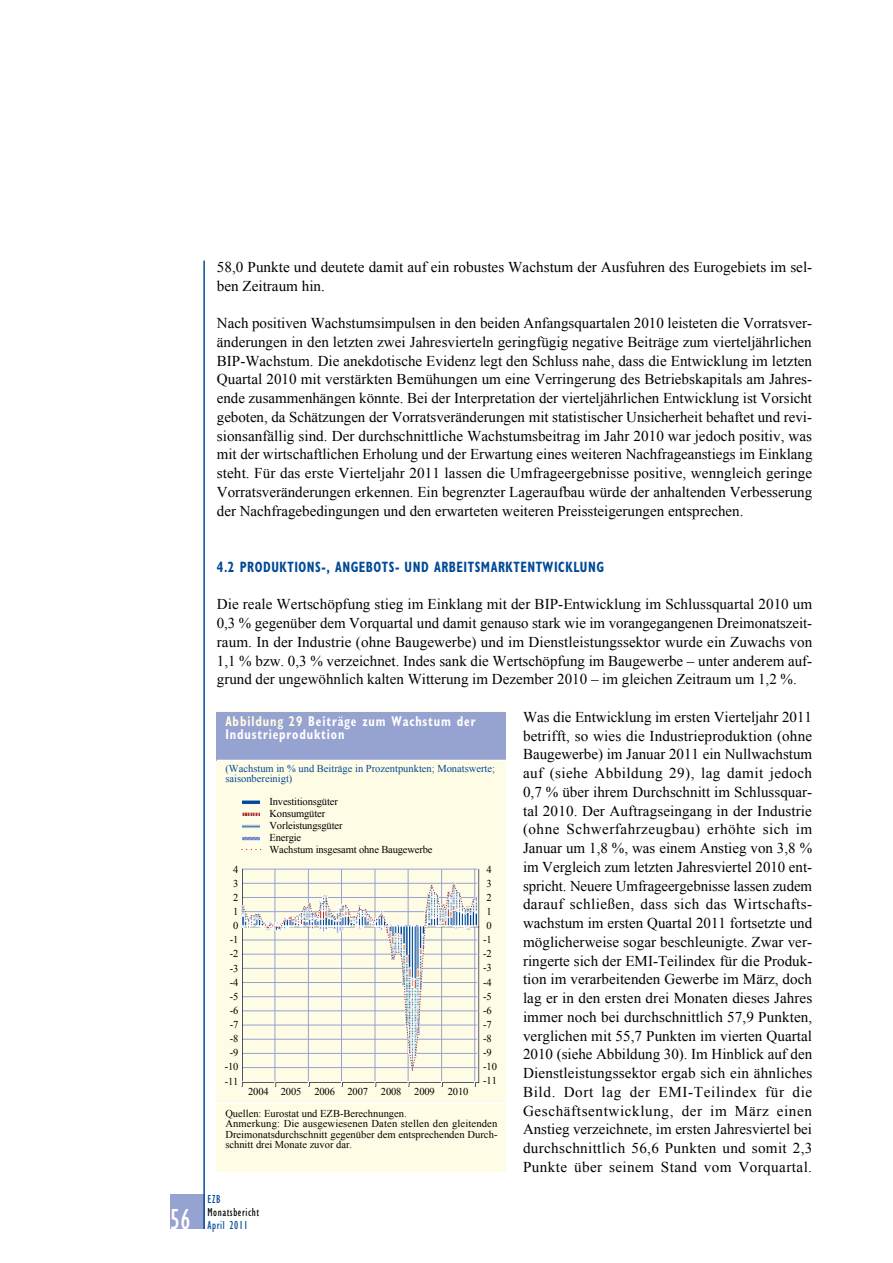
<style>
.page{position:relative;width:893px;height:1263px;background:#fff}
.page>*{position:absolute;margin:0;border:0;box-sizing:border-box;transform-origin:0 0}
.t1{font:condensed 30px "Gill Sans Myriad";color:#fff;scale:.95 1}
.t2{font:15px/18.8px "Times New Roman WGL";color:#000;text-align:justify}
.t3{font:700 condensed 15px "Gill Sans Myriad";letter-spacing:.04em;color:#004896;scale:.85 1}
.t4{font:700 condensed 14.25px/13.5px "Gill Sans Myriad";letter-spacing:.07em;color:#fff;scale:.85 1}
.t5{font:condensed 12px "Gill Sans Myriad";letter-spacing:.05em;color:#000;scale:.95 1}
.t6{font:condensed 12px "Gill Sans Myriad";letter-spacing:.05em;color:#004896;scale:.95 1}
.t7{font:10.5px/12px "Times New Roman WGL";color:#000}
.t8{font:10.5px/10.5px "Times New Roman WGL";color:#004896}
.s1{color:#fffce5}
</style>
<div class="page">
<div style="left:170px;top:1195px;width:34px;height:34px;background:#96a2d0"></div>
<hr style="left:204px;top:261px;width:1px;height:968px;background:#004896">
<div style="left:217px;top:711px;width:289px;height:461px;background:#fffce5"></div>
<div style="left:217px;top:711px;width:289px;height:49px;background:#96a2d0"></div>
<hr style="left:217px;top:760px;width:289px;height:1px;background:#fff">
<hr style="left:217px;top:1102px;width:289px;height:2px;background:#fff">
<hr style="left:474px;top:869px;width:1px;height:213px;background:#96a2d0">
<hr style="left:441px;top:869px;width:1px;height:213px;background:#96a2d0">
<hr style="left:408px;top:869px;width:1px;height:213px;background:#96a2d0">
<hr style="left:375px;top:869px;width:1px;height:213px;background:#96a2d0">
<hr style="left:341px;top:869px;width:1px;height:213px;background:#96a2d0">
<hr style="left:308px;top:869px;width:1px;height:213px;background:#96a2d0">
<hr style="left:275px;top:869px;width:1px;height:213px;background:#96a2d0">
<hr style="left:242px;top:926px;width:237px;height:1px;background:#000">
<svg style="left:241px;top:879px;width:237px;height:198px"></svg>
<hr style="left:241px;top:800px;width:20px;height:4px;background:#004896">
<div style="left:241px;top:800px;width:20px;height:5px;border:1px solid #fff"></div>
<svg style="left:243px;top:814px;width:16px;height:1px"></svg>
<div style="left:241px;top:812px;width:20px;height:5px;border:1px solid #fff"></div>
<div style="left:241px;top:824px;width:20px;height:5px;background:#4d899b"></div>
<div style="left:241px;top:824px;width:20px;height:5px;border:1px solid #fff"></div>
<svg style="left:243px;top:838px;width:16px;height:1px"></svg>
<div style="left:241px;top:836px;width:20px;height:5px;border:1px solid #fff"></div>
<h1 class="t1" style="left:170px;top:1201px;width:23px">56</h1>
<p class="t2" style="left:217px;top:257px;width:597px">58,0 Punkte und deutete damit auf ein robustes Wachstum der Ausfuhren des Eurogebiets im sel&shy;ben Zeitraum hin.</p>
<p class="t2" style="left:217px;top:313px;width:597px">Nach positiven Wachstumsimpulsen in den beiden Anfangsquartalen 2010 leisteten die Vorratsver&shy;änderungen in den letzten zwei Jahresvierteln geringfügig negative Beiträge zum vierteljährlichen BIP-Wachstum. Die anekdotische Evidenz legt den Schluss nahe, dass die Entwicklung im letzten Quartal 2010 mit verstärkten Bemühungen um eine Verringerung des Betriebskapitals am Jahres&shy;ende zusammenhängen könnte. Bei der Interpretation der vierteljährlichen Entwicklung ist Vorsicht geboten, da Schätzungen der Vorratsveränderungen mit statistischer Unsicherheit behaftet und revi&shy;sionsanfällig sind. Der durchschnittliche Wachstumsbeitrag im Jahr 2010 war jedoch positiv, was mit der wirtschaftlichen Erholung und der Erwartung eines weiteren Nachfrageanstiegs im Einklang steht. Für das erste Vierteljahr 2011 lassen die Umfrageergebnisse positive, wenngleich geringe Vorratsveränderungen erkennen. Ein begrenzter Lageraufbau würde der anhaltenden Verbesserung der Nachfragebedingungen und den erwarteten weiteren Preissteigerungen entsprechen.</p>
<p class="t3" style="left:217px;top:558px;width:92px">4.2 PRODUKTIONS</p>
<p class="t3" style="left:321px;top:558px;width:53px">-, ANGEBOTS</p>
<p class="t3" style="left:395px;top:558px;width:55px">- UND ARBEITS</p>
<p class="t3" style="left:481px;top:558px;width:48px">MARKTENT</p>
<p class="t3" style="left:543px;top:558px;width:74px">WICKLUNG</p>
<p class="t2" style="left:217px;top:595px;width:597px">Die reale Wertschöpfung stieg im Einklang mit der BIP-Entwicklung im Schlussquartal 2010 um 0,3 % gegenüber dem Vorquartal und damit genauso stark wie im vorangegangenen Dreimonatszeit&shy;raum. In der Industrie (ohne Baugewerbe) und im Dienstleistungssektor wurde ein Zuwachs von 1,1 % bzw. 0,3 % verzeichnet. Indes sank die Wertschöpfung im Baugewerbe – unter anderem auf&shy;grund der ungewöhnlich kalten Witterung im Dezember 2010 – im gleichen Zeitraum um 1,2 %.</p>
<p class="t2" style="left:523px;top:707px;width:291px">Was die Entwicklung im ersten Vierteljahr 2011 betrifft, so wies die Industrieproduktion (ohne Baugewerbe) im Januar 2011 ein Nullwachstum auf (siehe Abbildung 29), lag damit jedoch 0,7 % über ihrem Durchschnitt im Schlussquar&shy;tal 2010. Der Auftragseingang in der Industrie (ohne Schwerfahrzeugbau) erhöhte sich im Januar um 1,8 %, was einem Anstieg von 3,8 % im Vergleich zum letzten Jahresviertel 2010 ent&shy;spricht. Neuere Umfrageergebnisse lassen zudem darauf schließen, dass sich das Wirtschafts&shy;wachstum im ersten Quartal 2011 fortsetzte und möglicherweise sogar beschleunigte. Zwar ver&shy;ringerte sich der EMI-Teilindex für die Produk&shy;tion im verarbeitenden Gewerbe im März, doch lag er in den ersten drei Monaten dieses Jahres immer noch bei durchschnittlich 57,9 Punkten, verglichen mit 55,7 Punkten im vierten Quartal 2010 (siehe Abbildung 30). Im Hinblick auf den Dienstleistungssektor ergab sich ein ähnliches Bild. Dort lag der EMI-Teilindex für die Geschäftsentwicklung, der im März einen Anstieg verzeichnete, im ersten Jahresviertel bei durchschnittlich 56,6 Punkten und somit 2,3<br>Punkte über seinem Stand vom Vorquartal.</p>
<p class="t4" style="left:225px;top:714px;width:296px"><span class="s1">Abbildung 29</span> Beiträge zum Wachstum der<br>Industrieproduktion</p>
<p class="t8" style="left:225px;top:763px;width:271px">(Wachstum in % und Beiträge in Prozentpunkten; Monatswerte; saisonbereinigt)</p>
<p class="t7" style="left:269px;top:795px;width:165px">Investitionsgüter<br>Konsumgüter<br>Vorleistungsgüter<br>Energie<br>Wachstum insgesamt ohne Baugewerbe</p>
<p class="t7" style="left:487px;top:863px;width:7px">4</p>
<p class="t7" style="left:233px;top:863px;width:7px">4</p>
<p class="t7" style="left:487px;top:877px;width:7px">3</p>
<p class="t7" style="left:233px;top:877px;width:7px">3</p>
<p class="t7" style="left:487px;top:891px;width:7px">2</p>
<p class="t7" style="left:233px;top:891px;width:7px">2</p>
<p class="t7" style="left:487px;top:905px;width:7px">1</p>
<p class="t7" style="left:233px;top:905px;width:7px">1</p>
<p class="t7" style="left:487px;top:919px;width:7px">0</p>
<p class="t7" style="left:233px;top:919px;width:7px">0</p>
<p class="t7" style="left:483px;top:933px;width:10px">-1</p>
<p class="t7" style="left:230px;top:933px;width:10px">-1</p>
<p class="t7" style="left:483px;top:948px;width:10px">-2</p>
<p class="t7" style="left:230px;top:948px;width:10px">-2</p>
<p class="t7" style="left:483px;top:962px;width:10px">-3</p>
<p class="t7" style="left:230px;top:962px;width:10px">-3</p>
<p class="t7" style="left:483px;top:976px;width:10px">-4</p>
<p class="t7" style="left:230px;top:976px;width:10px">-4</p>
<p class="t7" style="left:483px;top:990px;width:10px">-5</p>
<p class="t7" style="left:230px;top:990px;width:10px">-5</p>
<p class="t7" style="left:483px;top:1004px;width:10px">-6</p>
<p class="t7" style="left:230px;top:1004px;width:10px">-6</p>
<p class="t7" style="left:483px;top:1018px;width:10px">-7</p>
<p class="t7" style="left:230px;top:1018px;width:10px">-7</p>
<p class="t7" style="left:483px;top:1032px;width:10px">-8</p>
<p class="t7" style="left:230px;top:1032px;width:10px">-8</p>
<p class="t7" style="left:483px;top:1046px;width:10px">-9</p>
<p class="t7" style="left:230px;top:1046px;width:10px">-9</p>
<p class="t7" style="left:483px;top:1061px;width:15px">-10</p>
<p class="t7" style="left:225px;top:1061px;width:15px">-10</p>
<p class="t7" style="left:483px;top:1075px;width:15px">-11</p>
<p class="t7" style="left:225px;top:1075px;width:15px">-11</p>
<p class="t7" style="left:248px;top:1085px;width:222px">2004 2005 2006 2007 2008 2009 2010</p>
<p class="t7" style="left:225px;top:1108px;width:274px;line-height:10.5px">Quellen: Eurostat und EZB-Berechnungen.<br>Anmerkung: Die ausgewiesenen Daten stellen den gleitenden Dreimonatsdurchschnitt gegenüber dem entsprechenden Durch&shy;schnitt drei Monate zuvor dar.</p>
<p class="t6" style="left:207px;top:1192px;width:15px">EZB</p>
<p class="t5" style="left:207px;top:1205px;width:56px">Monatsbericht</p>
<p class="t6" style="left:207px;top:1218px;width:44px">April 2011</p>
</div>
